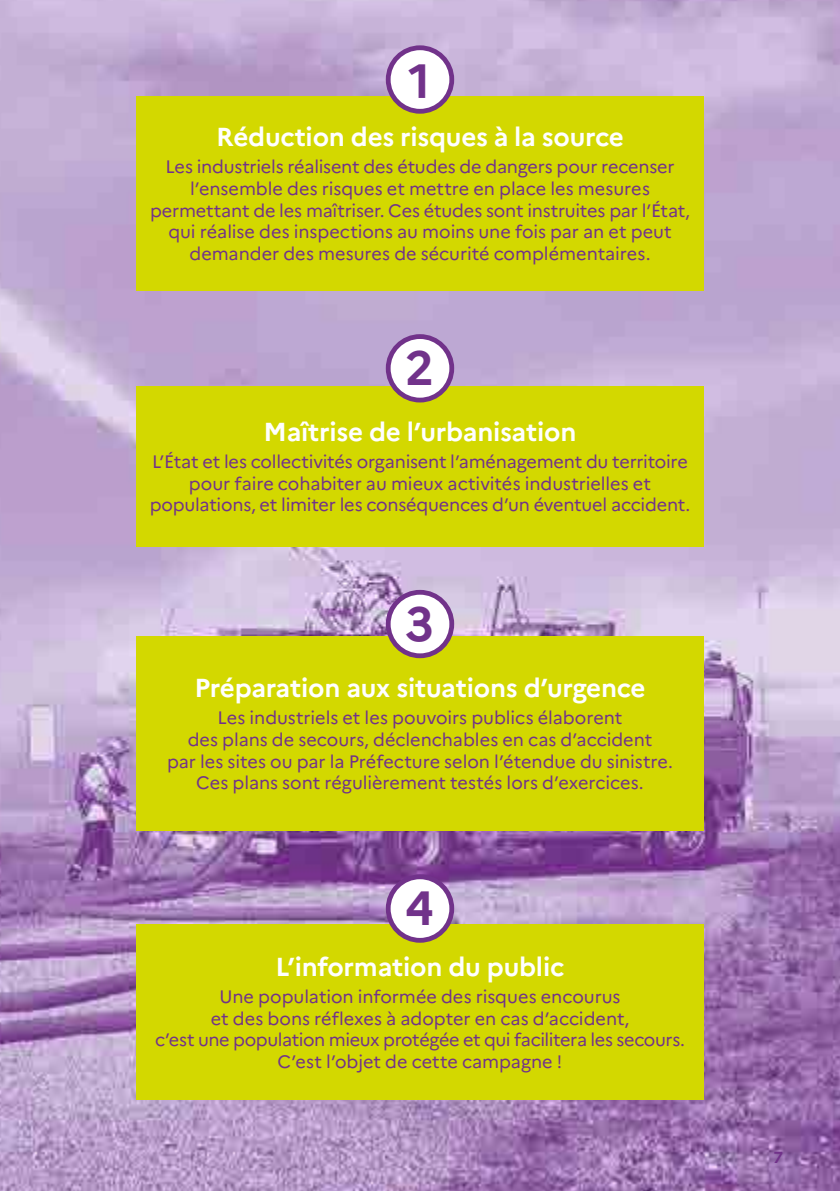
<style>
.page{position:relative;width:840px;height:1191px;background:#fff}
.page>*{position:absolute;margin:0;border:0;box-sizing:border-box;transform-origin:0 0}
.t1{font:700 48px "Marianne";color:#71328a}
.t2{font:700 26px "Marianne";letter-spacing:-.01em;color:#fff}
.t3{font:18px/21.6px "Marianne";letter-spacing:-.005em;color:#71328a;text-align:center}
.t4{font:700 16px "Marianne";color:#71328a}
</style>
<div class="page">
<img style="left:0;top:0;width:839px;height:1191px">
<div style="left:136px;top:96px;width:567px;height:195px;background:#d3d800"></div>
<div style="left:388px;top:48px;width:63px;height:63px;background:#fff;border-radius:50%"></div>
<div style="left:385px;top:45px;width:69px;height:69px;border:5px solid #71328a;border-radius:50%"></div>
<div style="left:136px;top:386px;width:567px;height:160px;background:#d3d800"></div>
<div style="left:388px;top:336px;width:63px;height:64px;background:#fff;border-radius:50%"></div>
<div style="left:385px;top:334px;width:69px;height:68px;border:5px solid #71328a;border-radius:50%"></div>
<div style="left:136px;top:924px;width:567px;height:175px;background:#d3d800"></div>
<div style="left:388px;top:876px;width:63px;height:64px;background:#fff;border-radius:50%"></div>
<div style="left:385px;top:874px;width:69px;height:68px;border:5px solid #71328a;border-radius:50%"></div>
<div style="left:136px;top:636px;width:567px;height:195px;background:#d3d800"></div>
<div style="left:388px;top:592px;width:63px;height:64px;background:#fff;border-radius:50%"></div>
<div style="left:385px;top:590px;width:69px;height:68px;border:5px solid #71328a;border-radius:50%"></div>
<p class="t1" style="left:408px;top:51px;width:24px">1</p>
<p class="t2" style="left:216px;top:121px;width:409px">Réduction des risques à la source</p>
<p class="t3" style="left:150px;top:156px;width:541px">Les industriels réalisent des études de dangers pour recenser l’ensemble des risques et mettre en place les mesures permettant de les maîtriser. Ces études sont instruites par l’État, qui réalise des inspections au moins une fois par an et peut demander des mesures de sécurité complémentaires.</p>
<p class="t1" style="left:405px;top:338px;width:30px">2</p>
<p class="t2" style="left:263px;top:415px;width:314px">Maîtrise de l’urbanisation</p>
<p class="t3" style="left:150px;top:450px;width:541px">L’État et les collectivités organisent l’aménagement du territoire pour faire cohabiter au mieux activités industrielles et populations, et limiter les conséquences d’un éventuel accident.</p>
<p class="t1" style="left:405px;top:594px;width:30px">3</p>
<p class="t2" style="left:194px;top:672px;width:452px">Préparation aux situations d’urgence</p>
<p class="t3" style="left:167px;top:707px;width:507px">Les industriels et les pouvoirs publics élaborent<br>des plans de secours, déclenchables en cas d’accident<br>par les sites ou par la Préfecture selon l’étendue du sinistre.<br>Ces plans sont régulièrement testés lors d’exercices.</p>
<p class="t1" style="left:405px;top:879px;width:30px">4</p>
<p class="t2" style="left:275px;top:950px;width:290px">L’information du public</p>
<p class="t3" style="left:155px;top:985px;width:531px">Une population informée des risques encourus<br>et des bons réflexes à adopter en cas d’accident,<br>c’est une population mieux protégée et qui facilitera les secours.<br>C’est l’objet de cette campagne !</p>
<p class="t4" style="left:773px;top:1147px;width:11px">7</p>
</div>
